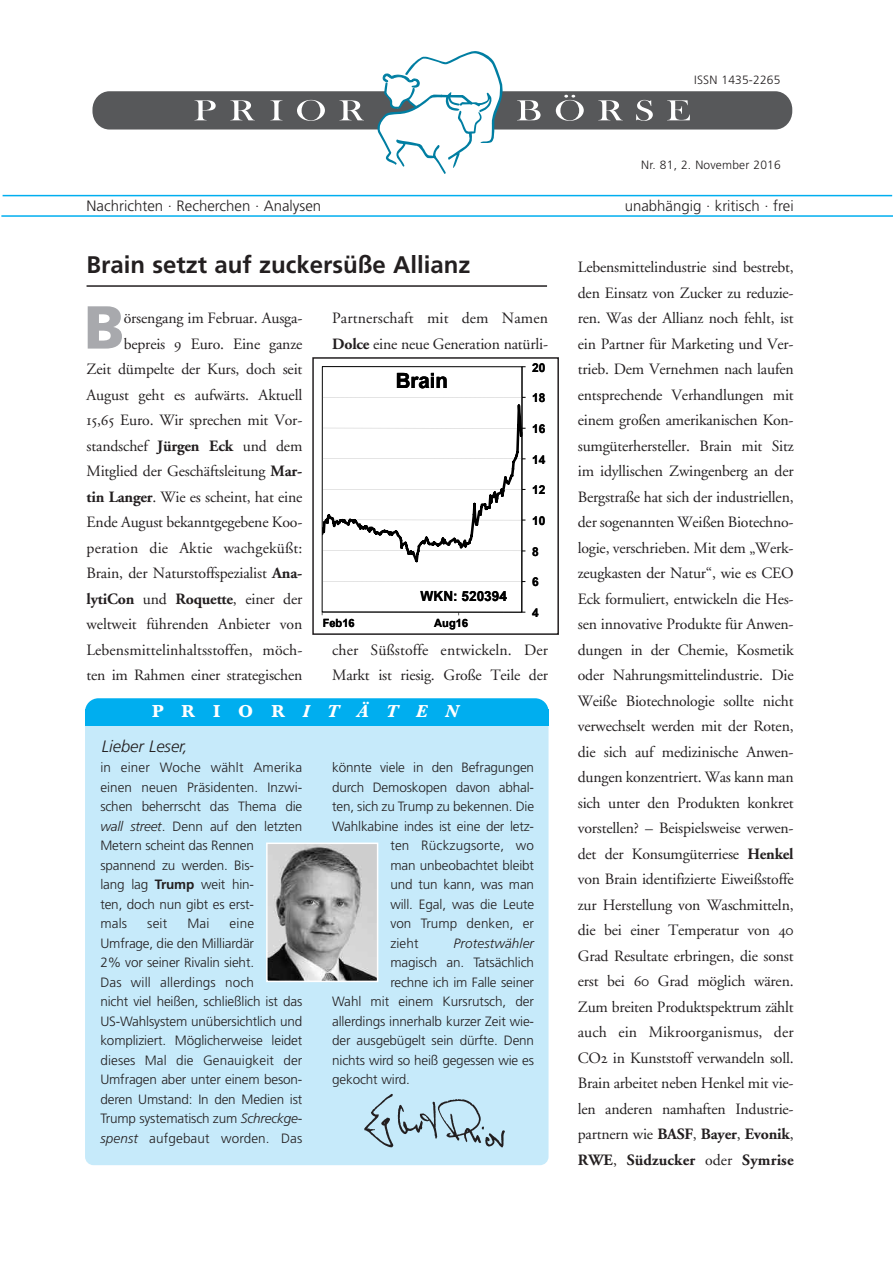
<style>
.page{position:relative;width:893px;height:1263px;background:#fff}
.page>*{position:absolute;margin:0;border:0;box-sizing:border-box;transform-origin:0 0}
.t1{font:900 60.6px "Frutiger";color:#a8a9ad}
.t2{font:700 24px "Frutiger";color:#231f20}
.t3{font:700 21px "Arial";color:#000}
.t4{font:italic 700 18px "Baskerville";letter-spacing:.975em;color:#fff}
.t5{font:italic 300 16.5px "Frutiger";color:#231f20}
.t6{font:15.75px/25.5px "B Garamond";letter-spacing:-.01em;color:#231f20;text-align:right}
.t7{font:15.75px/25.5px "B Garamond";letter-spacing:.01em;color:#231f20}
.t8{font:300 15px "Frutiger";color:#231f20}
.t9{font:700 13.95px "Arial";color:#000}
.t10{font:300 13.5px/19.5px "Frutiger";letter-spacing:-.01em;color:#231f20}
.t11{font:300 13.5px "Frutiger";letter-spacing:.01em;color:#231f20}
.t12{font:italic 300 13.5px "Frutiger";letter-spacing:.01em;color:#231f20}
.t13{font:700 12.3px "Arial";color:#000}
.t14{font:300 12px "Frutiger";letter-spacing:.015em;color:#231f20}
.t15{font:700 11.4px "Arial";color:#000}
.s1{font-weight:700}
.s2{font-style:normal}
.s3{font-style:italic}
</style>
<div class="page">
<div style="left:85px;top:698px;width:464px;height:27px;background:#00aeef;border-radius:13px"></div>
<div style="left:85px;top:710px;width:464px;height:455px;background:#c6eafa;border-radius:9px"></div>
<svg style="left:92px;top:51px;width:700px;height:123px"></svg>
<hr style="left:1px;top:215px;width:892px;height:2px;background:#00aeef">
<img style="left:364px;top:1093px;width:141px;height:55px">
<div style="left:85px;top:709px;width:464px;height:16px;background:#00aeef"></div>
<hr style="left:3px;top:195px;width:889px;height:1px;background:#00aeef">
<hr style="left:87px;top:285px;width:460px;height:2px;background:#231f20">
<svg style="left:321px;top:366px;width:205px;height:250px"></svg>
<hr style="left:521px;top:367px;width:1px;height:245px;background:#000">
<hr style="left:323px;top:581px;width:76px;height:1px;background:#7f7f7f">
<hr style="left:322px;top:612px;width:77px;height:1px;background:#000">
<hr style="left:399px;top:581px;width:105px;height:1px;background:#7f7f7f">
<hr style="left:399px;top:612px;width:105px;height:1px;background:#000">
<svg style="left:504px;top:581px;width:21px;height:1px"></svg>
<svg style="left:322px;top:397px;width:204px;height:168px"></svg>
<svg style="left:504px;top:612px;width:21px;height:1px"></svg>
<div style="left:312px;top:357px;width:247px;height:278px;border:2px solid #231f20"></div>
<img style="left:269px;top:845px;width:106px;height:134px">
<div style="left:266px;top:842px;width:112px;height:140px;border:2px solid #fff"></div>
<p class="t14" style="left:694px;top:75px;width:88px">ISSN 1435-2265</p>
<p class="t14" style="left:641px;top:160px;width:141px">Nr. 81, 2. November 2016</p>
<p class="t8" style="left:87px;top:199px;width:236px">Nachrichten · Recherchen · Analysen</p>
<p class="t8" style="left:625px;top:199px;width:170px">unabhängig · kritisch · frei</p>
<h2 class="t2" style="left:87px;top:254px;width:385px">Brain setzt auf zuckersüße Allianz</h2>
<h1 class="t1" style="left:84px;top:303px;width:42px">B</h1>
<p class="t6" style="left:87px;top:305px;width:217px">örsengang im Februar. Ausga&shy;bepreis 9 Euro. Eine ganze<br>Zeit dümpelte der Kurs, doch seit August geht es aufwärts. Aktuell 15,65 Euro. Wir sprechen mit Vor&shy;standschef <span class="s1">Jürgen Eck</span> und dem Mitglied der Geschäftsleitung <span class="s1">Mar&shy;tin Langer</span>. Wie es scheint, hat eine Ende August bekanntgegebene Koo&shy;peration die Aktie wachgeküßt:<br>Brain, der Naturstoffspezialist <span class="s1">Ana&shy;lytiCon</span> und <span class="s1">Roquette</span>, einer der weltweit führenden Anbieter von Lebensmittelinhaltsstoffen, möch&shy;ten im Rahmen einer strategischen</p>
<p class="t6" style="left:332px;top:305px;width:217px;text-align:left">Partnerschaft mit dem Namen<br><span class="s1">Dolce</span> eine neue Generation natürli-</p>
<p class="t13" style="left:532px;top:360px;width:15px">20</p>
<h3 class="t3" style="left:396px;top:369px;width:54px">Brain</h3>
<p class="t13" style="left:532px;top:391px;width:15px">18</p>
<p class="t13" style="left:532px;top:422px;width:15px">16</p>
<p class="t13" style="left:532px;top:453px;width:15px">14</p>
<p class="t13" style="left:532px;top:483px;width:15px">12</p>
<p class="t13" style="left:532px;top:514px;width:15px">10</p>
<p class="t13" style="left:532px;top:545px;width:8px">8</p>
<p class="t13" style="left:532px;top:575px;width:8px">6</p>
<p class="t9" style="left:421px;top:589px;width:88px">WKN: 520394</p>
<p class="t13" style="left:532px;top:606px;width:8px">4</p>
<p class="t15" style="left:323px;top:617px;width:34px">Feb16</p>
<p class="t15" style="left:434px;top:617px;width:35px">Aug16</p>
<p class="t7" style="left:332px;top:636px;width:217px">cher Süßstoffe entwickeln. Der<br>Markt ist riesig. Große Teile der</p>
<p class="t4" style="left:152px;top:700px;width:308px"><span class="s2">PRIOR</span>ITÄTEN</p>
<p class="t5" style="left:102px;top:740px;width:87px">Lieber Leser,</p>
<p class="t10" style="left:100px;top:759px;width:203px">in einer Woche wählt Amerika einen neuen Präsidenten. Inzwi&shy;schen beherrscht das Thema die <span class="s3">wall street</span>. Denn auf den letzten<br>Metern scheint das Rennen spannend zu werden. Bis-<br>lang lag <span class="s1">Trump</span> weit hin-<br>ten, doch nun gibt es erst-<br>mals</p>
<p class="t10" style="left:100px;top:915px;width:203px;text-indent:129px">eine<br>Umfrage, die den Milliardär<br>2% vor seiner Rivalin sieht.<br>Das will allerdings noch<br>nicht viel heißen, schließlich ist das<br>US-Wahlsystem unübersichtlich und kompliziert. Möglicherweise leidet dieses Mal die Genauigkeit der<br>Umfragen aber unter einem beson&shy;deren Umstand: In den Medien ist<br>Trump systematisch zum <span class="s3">Schreckge&shy;spenst</span> aufgebaut worden. Das</p>
<p class="t10" style="left:147px;top:915px;width:21px">seit</p>
<p class="t10" style="left:187px;top:915px;width:24px">Mai</p>
<p class="t10" style="left:332px;top:759px;width:203px">könnte viele in den Befragungen</p>
<p class="t10" style="left:332px;top:778px;width:203px">durch Demoskopen davon abhal-</p>
<p class="t10" style="left:332px;top:798px;width:203px">ten, sich zu Trump zu bekennen. Die</p>
<p class="t10" style="left:332px;top:817px;width:203px">Wahlkabine indes ist eine der letz-</p>
<p class="t11" style="left:390px;top:840px;width:145px">ten Rückzugsorte, wo</p>
<p class="t10" style="left:390px;top:856px;width:145px">man unbeobachtet bleibt</p>
<p class="t10" style="left:390px;top:876px;width:145px">und tun kann, was man</p>
<p class="t10" style="left:390px;top:895px;width:145px">will. Egal, was die Leute</p>
<p class="t10" style="left:390px;top:915px;width:145px">von Trump denken, er</p>
<p class="t10" style="left:390px;top:934px;width:30px">zieht</p>
<p class="t12" style="left:454px;top:938px;width:82px">Protestwähler</p>
<p class="t10" style="left:390px;top:954px;width:145px">magisch an. Tatsächlich</p>
<p class="t10" style="left:390px;top:973px;width:145px">rechne ich im Falle seiner</p>
<p class="t10" style="left:332px;top:993px;width:203px">Wahl mit einem Kursrutsch, der</p>
<p class="t10" style="left:332px;top:1012px;width:203px">allerdings innerhalb kurzer Zeit wie-</p>
<p class="t10" style="left:332px;top:1032px;width:203px">der ausgebügelt sein dürfte. Denn</p>
<p class="t10" style="left:332px;top:1051px;width:203px">nichts wird so heiß gegessen wie es</p>
<p class="t10" style="left:332px;top:1071px;width:79px">gekocht wird.</p>
<p class="t6" style="left:578px;top:254px;width:217px;text-align:justify">Lebensmittelindustrie sind bestrebt, den Einsatz von Zucker zu reduzie&shy;ren. Was der Allianz noch fehlt, ist ein Partner für Marketing und Ver&shy;trieb. Dem Vernehmen nach laufen entsprechende Verhandlungen mit einem großen amerikanischen Kon&shy;sumgüterhersteller. Brain mit Sitz im idyllischen Zwingenberg an der Bergstraße hat sich der industriellen, der sogenannten Weißen Biotechno&shy;logie, verschrieben. Mit dem „Werk&shy;zeugkasten der Natur“, wie es CEO Eck formuliert, entwickeln die Hes&shy;sen innovative Produkte für Anwen&shy;dungen in der Chemie, Kosmetik oder Nahrungsmittelindustrie. Die Weiße Biotechnologie sollte nicht verwechselt werden mit der Roten, die sich auf medizinische Anwen&shy;dungen konzentriert. Was kann man sich unter den Produkten konkret vorstellen? – Beispielsweise verwen&shy;det der Konsumgüterriese <span class="s1">Henkel </span>von Brain identifizierte Eiweißstoffe zur Herstellung von Waschmitteln, die bei einer Temperatur von 40<br>Grad Resultate erbringen, die sonst erst bei 60 Grad möglich wären.<br>Zum breiten Produktspektrum zählt auch ein Mikroorganismus, der CO2 in Kunststoff verwandeln soll.<br>Brain arbeitet neben Henkel mit vie&shy;len anderen namhaften Industrie&shy;partnern wie <span class="s1">BASF</span>, <span class="s1">Bayer</span>, <span class="s1">Evonik</span>, <span class="s1">RWE</span>, <span class="s1">Südzucker</span> oder <span class="s1">Symrise</span></p>
</div>
